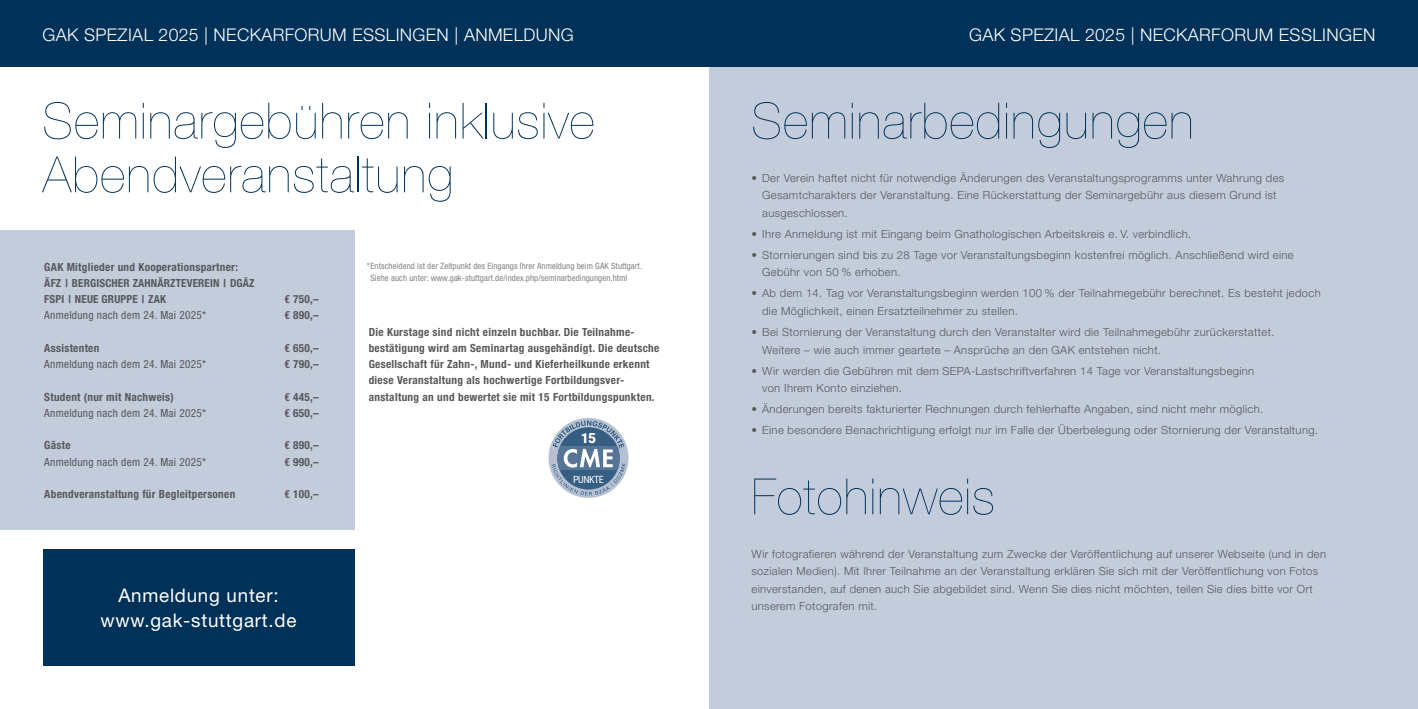
<style>
.page{position:relative;width:1418px;height:709px;background:#fff}
.page>*{position:absolute;margin:0;border:0;box-sizing:border-box;transform-origin:0 0}
.t1{font:200 50px/53.8px "Helvetica Neue LT Std";letter-spacing:.02em;color:#003158}
.t2{font:18.75px/25px "Helvetica Neue LT Std";letter-spacing:.04em;color:#fff;text-align:center}
.t3{font:300 17.5px "Helvetica Neue LT Std";letter-spacing:.02em;color:#fff}
.t4{font:900 13.75px "Roboto";color:#fff}
.t5{font:300 11.25px/17.5px "Helvetica Neue LT Std";letter-spacing:.03em;color:#57585a}
.t6{font:700 condensed 11.25px/16.2px "Helvetica Neue LT Std";letter-spacing:.03em;color:#57585a}
.t7{font:condensed 11.25px "Helvetica Neue LT Std";letter-spacing:.025em;color:#57585a}
.t8{font:700 condensed 11.12px/16.2px "Helvetica Neue LT Std";letter-spacing:.015em;color:#57585a}
.t9{font:10px "Roboto Condensed";letter-spacing:-.05em;color:#fff}
.t10{font:condensed 8.75px/11.9px "Helvetica Neue LT Std";letter-spacing:.01em;color:#808285}
</style>
<div class="page">
<div style="left:709px;top:0;width:708px;height:67px;background:#003158"></div>
<div style="left:0;top:0;width:709px;height:67px;background:#003158"></div>
<div style="left:0;top:230px;width:354px;height:300px;background:#c3ccdb"></div>
<div style="left:709px;top:67px;width:708px;height:642px;background:#c3ccdb"></div>
<svg style="left:548px;top:418px;width:80px;height:80px"></svg>
<svg style="left:551px;top:420px;width:74px;height:75px"></svg>
<div style="left:43px;top:549px;width:311px;height:117px;background:#003158"></div>
<h3 class="t3" style="left:43px;top:24px;width:533px">GAK SPEZIAL 2025 | NECKARFORUM ESSLINGEN | ANMELDUNG</h3>
<h3 class="t3" style="left:969px;top:24px;width:408px">GAK SPEZIAL 2025 | NECKARFORUM ESSLINGEN</h3>
<h1 class="t1" style="left:43px;top:94px;width:553px">Seminargebühren inklusive<br>Abendveranstaltung</h1>
<p class="t6" style="left:44px;top:258px;width:195px">GAK Mitglieder und Kooperationspartner:</p>
<p class="t8" style="left:44px;top:274px;width:212px">ÄFZ | BERGISCHER ZAHNÄRZTEVEREIN | DGÄZ<br>FSPI | NEUE GRUPPE | ZAK</p>
<p class="t6" style="left:284px;top:291px;width:36px">€ 750,–</p>
<p class="t7" style="left:44px;top:309px;width:163px">Anmeldung nach dem 24. Mai 2025*</p>
<p class="t6" style="left:284px;top:307px;width:36px">€ 890,–</p>
<p class="t6" style="left:44px;top:339px;width:57px">Assistenten</p>
<p class="t6" style="left:284px;top:339px;width:36px">€ 650,–</p>
<p class="t7" style="left:44px;top:357px;width:163px">Anmeldung nach dem 24. Mai 2025*</p>
<p class="t6" style="left:284px;top:356px;width:36px">€ 790,–</p>
<p class="t6" style="left:44px;top:388px;width:131px">Student (nur mit Nachweis)</p>
<p class="t6" style="left:284px;top:388px;width:36px">€ 445,–</p>
<p class="t7" style="left:44px;top:406px;width:163px">Anmeldung nach dem 24. Mai 2025*</p>
<p class="t6" style="left:284px;top:404px;width:36px">€ 650,–</p>
<p class="t6" style="left:44px;top:437px;width:28px">Gäste</p>
<p class="t6" style="left:284px;top:437px;width:36px">€ 890,–</p>
<p class="t7" style="left:44px;top:455px;width:163px">Anmeldung nach dem 24. Mai 2025*</p>
<p class="t6" style="left:284px;top:453px;width:36px">€ 990,–</p>
<p class="t6" style="left:44px;top:486px;width:192px">Abendveranstaltung für Begleitpersonen</p>
<p class="t6" style="left:284px;top:486px;width:36px">€ 100,–</p>
<h2 class="t2" style="left:101px;top:582px;width:197px">Anmeldung unter: www.gak-stuttgart.de</h2>
<p class="t10" style="left:370px;top:260px;width:273px;text-indent:-4px">*Entscheidend ist der Zeitpunkt des Eingangs Ihrer Anmeldung beim GAK Stuttgart.<br>Siehe auch unter: www.gak-stuttgart.de/index.php/seminarbedingungen.html</p>
<p class="t6" style="left:369px;top:323px;width:292px">Die Kurstage sind nicht einzeln buchbar. Die Teilnahme&shy;bestätigung wird am Seminartag ausgehändigt. Die deutsche Gesellschaft für Zahn-, Mund- und Kieferheilkunde erkennt diese Veranstaltung als hochwertige Fortbildungsver&shy;anstaltung an und bewertet sie mit 15 Fortbildungspunkten.</p>
<p class="t4" style="left:581px;top:428px;width:17px">15</p>
<p class="t9" style="left:573px;top:472px;width:32px">PUNKTE</p>
<h1 class="t1" style="left:751px;top:94px;width:444px">Seminarbedingungen</h1>
<p class="t5" style="left:762px;top:169px;width:523px;text-indent:-11px">• Der Verein haftet nicht für notwendige Änderungen des Veranstaltungsprogramms unter Wahrung des<br>Gesamtcharakters der Veranstaltung. Eine Rückerstattung der Seminargebühr aus diesem Grund ist ausgeschlossen.</p>
<p class="t5" style="left:751px;top:225px;width:441px">• Ihre Anmeldung ist mit Eingang beim Gnathologischen Arbeitskreis e. V. verbindlich.</p>
<p class="t5" style="left:762px;top:246px;width:533px;text-indent:-11px">• Stornierungen sind bis zu 28 Tage vor Veranstaltungsbeginn kostenfrei möglich. Anschließend wird eine<br>Gebühr von 50 % erhoben.</p>
<p class="t5" style="left:762px;top:284px;width:560px;text-indent:-11px">• Ab dem 14. Tag vor Veranstaltungsbeginn werden 100 % der Teilnahmegebühr berechnet. Es besteht jedoch die Möglichkeit, einen Ersatzteilnehmer zu stellen.</p>
<p class="t5" style="left:762px;top:323px;width:514px;text-indent:-11px">• Bei Stornierung der Veranstaltung durch den Veranstalter wird die Teilnahmegebühr zurückerstattet.<br>Weitere – wie auch immer geartete – Ansprüche an den GAK entstehen nicht.</p>
<p class="t5" style="left:762px;top:361px;width:493px;text-indent:-11px">• Wir werden die Gebühren mit dem SEPA-Lastschriftverfahren 14 Tage vor Veranstaltungsbeginn von Ihrem Konto einziehen.</p>
<p class="t5" style="left:751px;top:400px;width:513px">• Änderungen bereits fakturierter Rechnungen durch fehlerhafte Angaben, sind nicht mehr möglich.</p>
<p class="t5" style="left:751px;top:421px;width:568px">• Eine besondere Benachrichtigung erfolgt nur im Falle der Überbelegung oder Stornierung der Veranstaltung.</p>
<h1 class="t1" style="left:751px;top:469px;width:245px">Fotohinweis</h1>
<p class="t5" style="left:751px;top:544px;width:576px">Wir fotografieren während der Veranstaltung zum Zwecke der Veröffentlichung auf unserer Webseite (und in den sozialen Medien). Mit Ihrer Teilnahme an der Veranstaltung erklären Sie sich mit der Veröffentlichung von Fotos einverstanden, auf denen auch Sie abgebildet sind. Wenn Sie dies nicht möchten, teilen Sie dies bitte vor Ort unserem Fotografen mit.</p>
</div>
